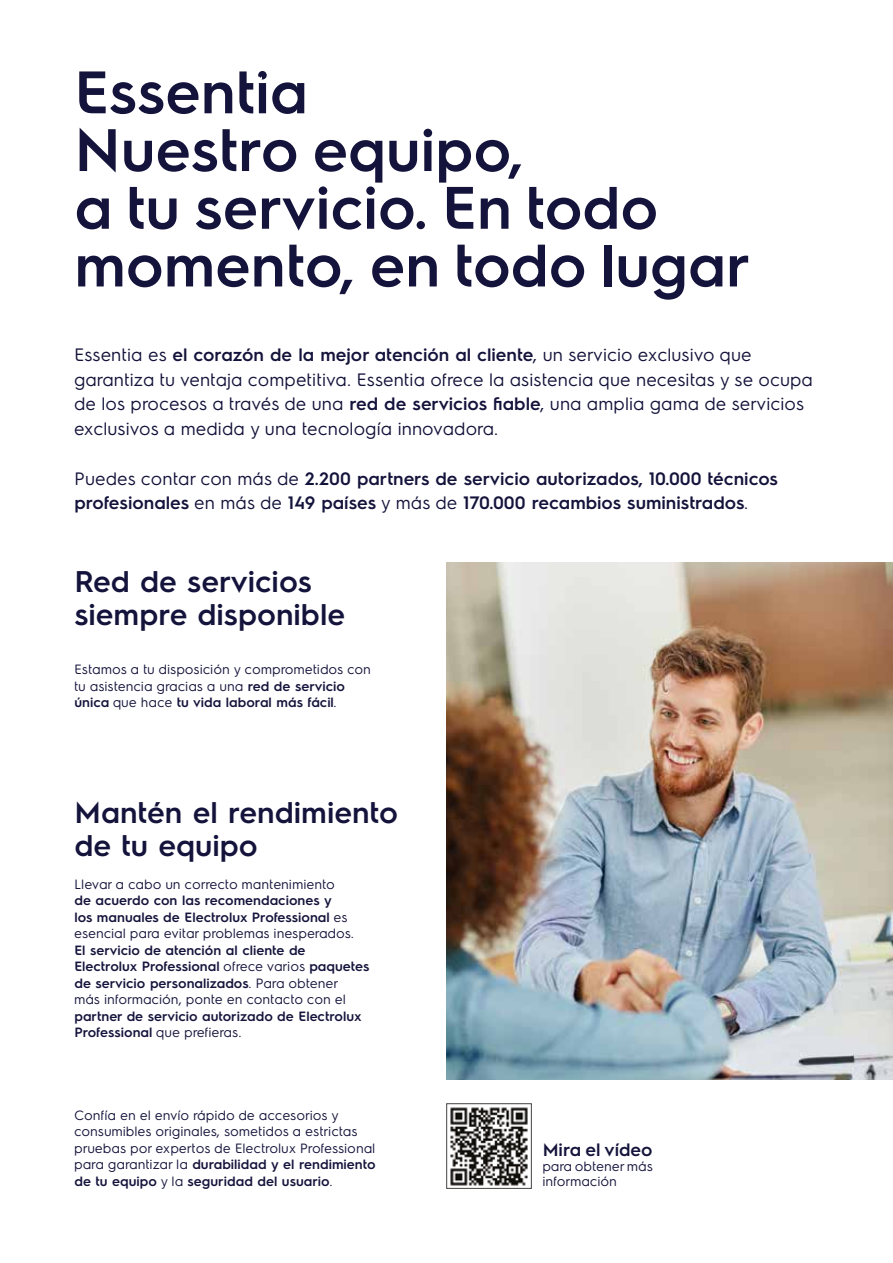
<style>
.page{position:relative;width:893px;height:1263px;background:#fff}
.page>*{position:absolute;margin:0;border:0;box-sizing:border-box;transform-origin:0 0}
.t1{font:600 60px/57.8px "Electrolux Sans";color:#14133b}
.t2{font:600 30px/33px "Electrolux Sans";color:#14133b}
.t3{font:18px/24.8px "Electrolux Sans";color:#14133b}
.t4{font:600 18px/24.8px "Electrolux Sans";color:#14133b}
.t5{font:13.5px/16.5px "Electrolux Sans";color:#14133b}
.t6{font:600 13.5px/16.5px "Electrolux Sans";color:#14133b}
.s1{font-weight:600}
.s2{font-weight:400}
</style>
<div class="page">
<img style="left:450px;top:1107px;width:78px;height:79px">
<div style="left:446px;top:1103px;width:85px;height:85px;border:1px solid #434341"></div>
<img style="left:446px;top:562px;width:447px;height:517px">
<h1 class="t1" style="left:74px;top:59px;width:678px">Essentia<br>Nuestro equipo,<br>a tu servicio. En todo momento, en todo lugar</h1>
<p class="t3" style="left:74px;top:341px;width:740px">Essentia es <span class="s1">el corazón de la mejor atención al cliente</span>, un servicio exclusivo que garantiza tu ventaja competitiva. Essentia ofrece la asistencia que necesitas y se ocupa de los procesos a través de una <span class="s1">red de servicios fiable</span>, una amplia gama de servicios exclusivos a medida y una tecnología innovadora.</p>
<h3 class="t4" style="left:74px;top:465px;width:705px"><span class="s2">Puedes contar con más de</span> 2.200 partners de servicio autorizados, 10.000 técnicos profesionales <span class="s2">en más de</span> 149 países <span class="s2">y más de</span> 170.000 recambios suministrados<span class="s2">.</span></h3>
<h2 class="t2" style="left:74px;top:563px;width:272px">Red de servicios siempre disponible</h2>
<p class="t5" style="left:74px;top:660px;width:298px">Estamos a tu disposición y comprometidos con tu asistencia gracias a una <span class="s1">red de servicio única</span> que hace <span class="s1">tu vida laboral más fácil</span>.</p>
<h2 class="t2" style="left:74px;top:794px;width:325px">Mantén el rendimiento de tu equipo</h2>
<p class="t5" style="left:74px;top:875px;width:262px">Llevar a cabo un correcto mantenimiento</p>
<p class="t6" style="left:74px;top:891px;width:281px">de acuerdo con las recomendaciones y<br>los manuales de Electrolux Professional <span class="s2">es esencial para evitar problemas inesperados.</span></p>
<p class="t6" style="left:74px;top:941px;width:297px">El servicio de atención al cliente de Electrolux Professional <span class="s2">ofrece varios</span> paquetes de servicio personalizados<span class="s2">. Para obtener<br>más información, ponte en contacto con el</span></p>
<p class="t6" style="left:74px;top:1007px;width:289px">partner de servicio autorizado de Electrolux<br>Professional <span class="s2">que prefieras.</span></p>
<p class="t5" style="left:74px;top:1106px;width:303px">Confía en el envío rápido de accesorios y consumibles originales, sometidos a estrictas pruebas por expertos de Electrolux Professional para garantizar la <span class="s1">durabilidad y el rendimiento de tu equipo</span> y la <span class="s1">seguridad del usuario</span>.</p>
<h3 class="t4" style="left:543px;top:1136px;width:111px">Mira el vídeo</h3>
<p class="t5" style="left:543px;top:1157px;width:112px;line-height:15px">para obtener más información</p>
</div>
